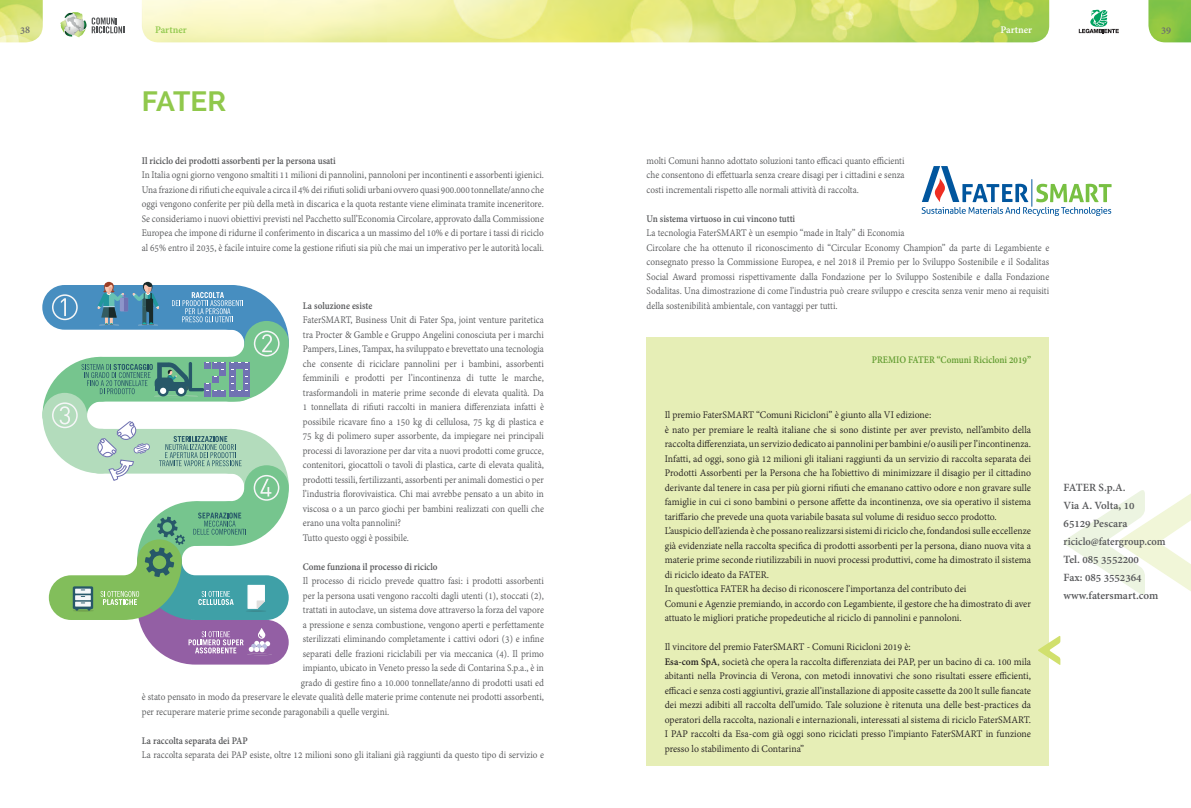
<style>
.page{position:relative;width:1191px;height:808px;background:#fff}
.page>*{position:absolute;margin:0;border:0;box-sizing:border-box;transform-origin:0 0}
.t1{font:700 28px "Raleway";letter-spacing:-.03em;color:#90c84c}
.t2{font:700 12px/18px "Adobe Devanagari";color:#57585a}
.t3{font:11px/14.5px "Adobe Devanagari";color:#57585a;text-align:justify;scale:.9 1}
.t4{font:11px/14.5px "Adobe Devanagari";color:#231f20;scale:.95 1}
.t5{font:700 11px "Adobe Devanagari";color:#57585a;scale:.9 1}
.t6{font:700 11px "Adobe Devanagari";color:#649d33;scale:.9 1}
.t7{font:700 11px "Adobe Devanagari";color:#90c84c}
.t8{font:700 11px "Adobe Devanagari";color:#fff}
.t9{font:700 11px "Adobe Devanagari";color:#6c6d70}
.s1{font-weight:700}
</style>
<div class="page">
<img style="left:1148px;top:0;width:43px;height:42px">
<img style="left:0;top:0;width:43px;height:42px">
<svg style="left:1078px;top:10px;width:40px;height:23px"></svg>
<svg style="left:60px;top:12px;width:64px;height:25px"></svg>
<img style="left:142px;top:0;width:907px;height:42px">
<div style="left:646px;top:337px;width:403px;height:428px;background:#e6eeb6"></div>
<svg style="left:1038px;top:636px;width:22px;height:29px"></svg>
<svg style="left:1064px;top:490px;width:127px;height:105px"></svg>
<svg style="left:42px;top:282px;width:247px;height:382px"></svg>
<svg style="left:921px;top:166px;width:190px;height:50px"></svg>
<p class="t9" style="left:20px;top:23px;width:11px">38</p>
<p class="t7" style="left:155px;top:23px;width:33px">Partner</p>
<p class="t8" style="left:1000px;top:24px;width:33px">Partner</p>
<p class="t9" style="left:1161px;top:23px;width:11px">39</p>
<h1 class="t1" style="left:142px;top:86px;width:86px">FATER</h1>
<p class="t5" style="left:142px;top:154px;width:217px">Il riciclo dei prodotti assorbenti per la persona usati</p>
<p class="t3" style="left:142px;top:169px;width:448px">In Italia ogni giorno vengono smaltiti 11 milioni di pannolini, pannoloni per incontinenti e assorbenti igienici.<br>Una frazione di rifiuti che equivale a circa il 4% dei rifiuti solidi urbani ovvero quasi 900.000 tonnellate/anno che oggi vengono conferite per più della metà in discarica e la quota restante viene eliminata tramite inceneritore.<br>Se consideriamo i nuovi obiettivi previsti nel Pacchetto sull’Economia Circolare, approvato dalla Commissione Europea che impone di ridurne il conferimento in discarica a un massimo del 10% e di portare i tassi di riciclo al 65% entro il 2035, è facile intuire come la gestione rifiuti sia più che mai un imperativo per le autorità locali.</p>
<p class="t5" style="left:303px;top:299px;width:79px">La soluzione esiste</p>
<p class="t3" style="left:303px;top:314px;width:269px;text-align:left">FaterSMART, Business Unit di Fater Spa, joint venture paritetica tra Procter &amp; Gamble e Gruppo Angelini conosciuta per i marchi Pampers, Lines, Tampax, ha sviluppato e brevettato una tecnologia che consente di riciclare pannolini per i bambini, assorbenti femminili e prodotti per l’incontinenza di tutte le marche, trasformandoli in materie prime seconde di elevata qualità. Da 1 tonnellata di rifiuti raccolti in maniera differenziata infatti è possibile ricavare fino a 150 kg di cellulosa, 75 kg di plastica e 75 kg di polimero super assorbente, da impiegare nei principali processi di lavorazione per dar vita a nuovi prodotti come grucce, contenitori, giocattoli o tavoli di plastica, carte di elevata qualità, prodotti tessili, fertilizzanti, assorbenti per animali domestici o per l’industria florovivaistica. Chi mai avrebbe pensato a un abito in viscosa o a un parco giochi per bambini realizzati con quelli che erano una volta pannolini?<br>Tutto questo oggi è possibile.</p>
<p class="t5" style="left:303px;top:560px;width:151px">Come funziona il processo di riciclo</p>
<p class="t3" style="left:303px;top:575px;width:269px">Il processo di riciclo prevede quattro fasi: i prodotti assorbenti</p>
<p class="t3" style="left:303px;top:589px;width:269px">per la persona usati vengono raccolti dagli utenti (1), stoccati (2),</p>
<p class="t3" style="left:303px;top:604px;width:269px">trattati in autoclave, un sistema dove attraverso la forza del vapore</p>
<p class="t3" style="left:303px;top:618px;width:269px">a pressione e senza combustione, vengono aperti e perfettamente</p>
<p class="t3" style="left:303px;top:633px;width:269px">sterilizzati eliminando completamente i cattivi odori (3) e infine</p>
<p class="t3" style="left:303px;top:647px;width:269px">separati delle frazioni riciclabili per via meccanica (4). Il primo</p>
<p class="t3" style="left:303px;top:661px;width:269px">impianto, ubicato in Veneto presso la sede di Contarina S.p.a., è in</p>
<p class="t3" style="left:301px;top:676px;width:272px">grado di gestire fino a 10.000 tonnellate/anno di prodotti usati ed</p>
<p class="t3" style="left:142px;top:690px;width:448px">è stato pensato in modo da preservare le elevate qualità delle materie prime contenute nei prodotti assorbenti,</p>
<p class="t3" style="left:142px;top:705px;width:276px">per recuperare materie prime seconde paragonabili a quelle vergini.</p>
<p class="t5" style="left:142px;top:734px;width:119px">La raccolta separata dei PAP</p>
<p class="t3" style="left:142px;top:748px;width:448px">La raccolta separata dei PAP esiste, oltre 12 milioni sono gli italiani già raggiunti da questo tipo di servizio e</p>
<p class="t3" style="left:646px;top:154px;width:288px">molti Comuni hanno adottato soluzioni tanto efficaci quanto efficienti che consentono di effettuarla senza creare disagi per i cittadini e senza costi incrementali rispetto alle normali attività di raccolta.</p>
<p class="t5" style="left:646px;top:212px;width:167px">Un sistema virtuoso in cui vincono tutti</p>
<p class="t3" style="left:646px;top:227px;width:449px;text-align:left">La tecnologia FaterSMART è un esempio “made in Italy” di Economia<br>Circolare che ha ottenuto il riconoscimento di “Circular Economy Champion” da parte di Legambiente e consegnato presso la Commissione Europea, e nel 2018 il Premio per lo Sviluppo Sostenibile e il Sodalitas Social Award promossi rispettivamente dalla Fondazione per lo Sviluppo Sostenibile e dalla Fondazione Sodalitas. Una dimostrazione di come l’industria può creare sviluppo e crescita senza venir meno ai requisiti della sostenibilità ambientale, con vantaggi per tutti.</p>
<p class="t6" style="left:871px;top:353px;width:178px">PREMIO FATER “Comuni Ricicloni 2019”</p>
<p class="t4" style="left:664px;top:409px;width:387px">Il premio FaterSMART “Comuni Ricicloni” è giunto alla VI edizione:<br>è nato per premiare le realtà italiane che si sono distinte per aver previsto, nell’ambito della raccolta differenziata, un servizio dedicato ai pannolini per bambini e/o ausili per l’incontinenza.<br>Infatti, ad oggi, sono già 12 milioni gli italiani raggiunti da un servizio di raccolta separata dei Prodotti Assorbenti per la Persona che ha l’obiettivo di minimizzare il disagio per il cittadino derivante dal tenere in casa per più giorni rifiuti che emanano cattivo odore e non gravare sulle famiglie in cui ci sono bambini o persone affette da incontinenza, ove sia operativo il sistema tariffario che prevede una quota variabile basata sul volume di residuo secco prodotto.<br>L’auspicio dell’azienda è che possano realizzarsi sistemi di riciclo che, fondandosi sulle eccellenze già evidenziate nella raccolta specifica di prodotti assorbenti per la persona, diano nuova vita a materie prime seconde riutilizzabili in nuovi processi produttivi, come ha dimostrato il sistema di riciclo ideato da FATER.<br>In quest’ottica FATER ha deciso di riconoscere l’importanza del contributo dei<br>Comuni e Agenzie premiando, in accordo con Legambiente, il gestore che ha dimostrato di aver attuato le migliori pratiche propedeutiche al riciclo di pannolini e pannoloni.</p>
<p class="t4" style="left:664px;top:641px;width:387px">Il vincitore del premio FaterSMART - Comuni Ricicloni 2019 è:<br><span class="s1">Esa-com SpA</span>, società che opera la raccolta differenziata dei PAP, per un bacino di ca. 100 mila abitanti nella Provincia di Verona, con metodi innovativi che sono risultati essere efficienti, efficaci e senza costi aggiuntivi, grazie all’installazione di apposite cassette da 200 lt sulle fiancate dei mezzi adibiti all raccolta dell’umido. Tale soluzione è ritenuta una delle best-practices da operatori della raccolta, nazionali e internazionali, interessati al sistema di riciclo FaterSMART.<br>I PAP raccolti da Esa-com già oggi sono riciclati presso l’impianto FaterSMART in funzione presso lo stabilimento di Contarina”</p>
<p class="t2" style="left:1063px;top:479px;width:103px">FATER S.p.A.<br>Via A. Volta, 10<br>65129 Pescara riciclo@fatergroup.com<br>Tel. 085 3552200<br>Fax: 085 3552364 www.fatersmart.com</p>
</div>
